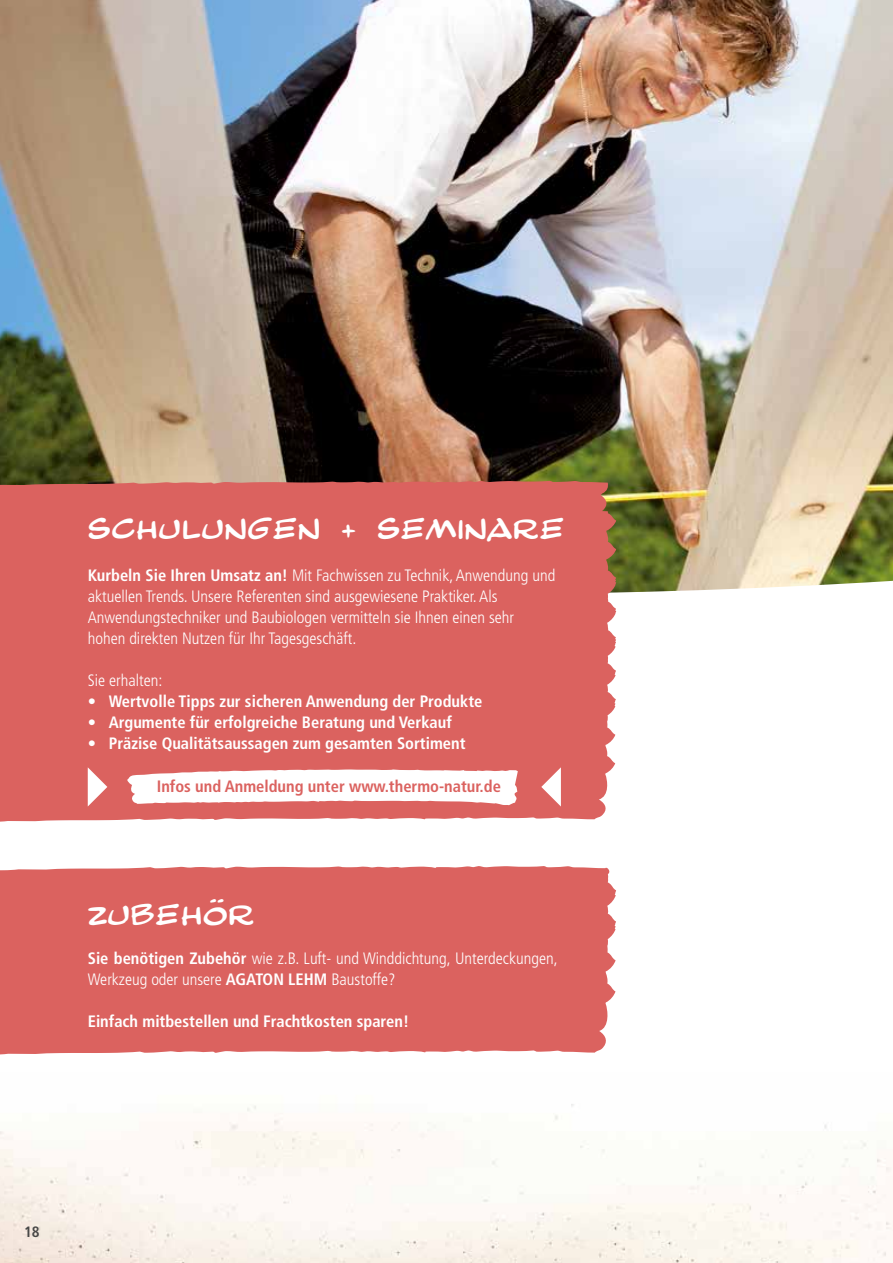
<style>
.page{position:relative;width:893px;height:1263px;background:#fff}
.page>*{position:absolute;margin:0;border:0;box-sizing:border-box;transform-origin:0 0}
.t1{font:31.95px "Comicstrip MND";letter-spacing:.01em;color:#fff}
.t2{font:300 condensed 16.5px/21px "Frutiger";color:#fff}
.t3{font:700 condensed 16.5px "Frutiger";color:#fff}
.t4{font:700 condensed 16.5px "Frutiger";color:#db625f}
.t5{font:700 condensed 15px "Frutiger";color:#484847}
.s1{font-weight:700}
</style>
<div class="page">
<img style="left:0;top:1104px;width:893px;height:159px">
<img style="left:0;top:0;width:893px;height:593px">
<div style="left:0;top:481px;width:616px;height:207px;background:#db625f"></div>
<svg style="left:0;top:688px;width:616px;height:367px;fill:#db625f"></svg>
<svg style="left:127px;top:769px;width:391px;height:36px"></svg>
<svg style="left:88px;top:767px;width:19px;height:39px"></svg>
<svg style="left:541px;top:767px;width:20px;height:39px"></svg>
<h1 class="t1" style="left:88px;top:509px;width:478px">SCHULUNGEN + SEMINARE</h1>
<p class="t2" style="left:88px;top:564px;width:469px"><span class="s1">Kurbeln Sie Ihren Umsatz an!</span> Mit Fachwissen zu Technik, Anwendung und aktuellen Trends. Unsere Referenten sind ausgewiesene Praktiker. Als Anwendungstechniker und Baubiologen vermitteln sie Ihnen einen sehr hohen direkten Nutzen für Ihr Tagesgeschäft.</p>
<p class="t2" style="left:88px;top:669px;width:76px">Sie erhalten:</p>
<p class="t3" style="left:88px;top:691px;width:396px">• Wertvolle Tipps zur sicheren Anwendung der Produkte</p>
<p class="t3" style="left:88px;top:712px;width:366px">• Argumente für erfolgreiche Beratung und Verkauf</p>
<p class="t3" style="left:88px;top:733px;width:379px">• Präzise Qualitätsaussagen zum gesamten Sortiment</p>
<p class="t4" style="left:157px;top:777px;width:346px">Infos und Anmeldung unter www.thermo-natur.de</p>
<h1 class="t1" style="left:88px;top:895px;width:168px">ZUBEHÖR</h1>
<p class="t2" style="left:88px;top:948px;width:471px"><span class="s1">Sie benötigen Zubehör</span> wie z.B. Luft- und Winddichtung, Unterdeckungen,<br>Werkzeug oder unsere <span class="s1">AGATON LEHM</span> Baustoffe?</p>
<p class="t3" style="left:88px;top:1012px;width:323px">Einfach mitbestellen und Frachtkosten sparen!</p>
<p class="t5" style="left:24px;top:1222px;width:17px">18</p>
</div>
